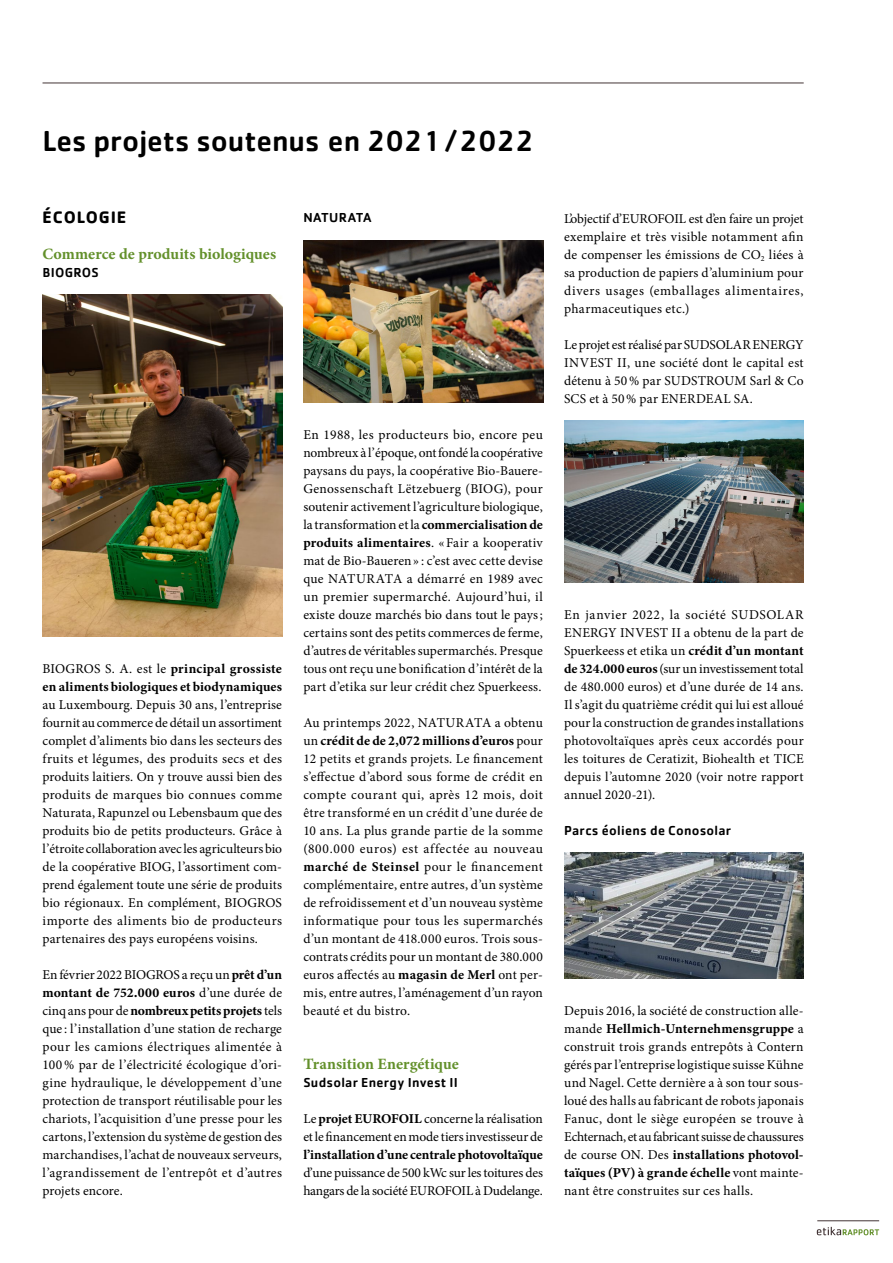
<style>
.page{position:relative;width:893px;height:1263px;background:#fff}
.page>*{position:absolute;margin:0;border:0;box-sizing:border-box;transform-origin:0 0}
.t1{font:500 30px "Cachet";letter-spacing:-.005em;color:#000}
.t2{font:700 17.25px "Cachet";letter-spacing:.05em;color:#000}
.t3{font:15.75px "Minion Variable Concept";color:#63902b}
.t4{font:13.5px/18px "Minion Pro";letter-spacing:.005em;color:#000;text-align:justify}
.t5{font:13.5px/18px "Minion Variable Concept";letter-spacing:.005em;color:#000}
.t6{font:13.5px/18px "Minion Pro";letter-spacing:-.015em;color:#000}
.t7{font:500 13.5px "Cachet";letter-spacing:.02em;color:#000}
.s1{font-family:"Minion Pro"}
.s2{font-family:"Minion Variable Concept"}
</style>
<div class="page">
<svg style="left:817px;top:1227px;width:62px;height:8px"></svg>
<hr style="left:817px;top:1220px;width:62px;height:1px;background:#423435">
<img style="left:43px;top:295px;width:239px;height:342px">
<img style="left:303px;top:241px;width:240px;height:162px">
<img style="left:564px;top:421px;width:240px;height:162px">
<img style="left:564px;top:853px;width:240px;height:126px">
<hr style="left:43px;top:83px;width:761px;height:1px;background:#423435">
<h1 class="t1" style="left:43px;top:122px;width:493px">Les projets soutenus en 2021/2022</h1>
<p class="t2" style="left:43px;top:206px;width:85px">ÉCOLOGIE</p>
<p class="t3" style="left:43px;top:242px;width:235px">Commerce de produits biologiques</p>
<p class="t7" style="left:43px;top:264px;width:58px">BIOGROS</p>
<p class="t7" style="left:303px;top:210px;width:70px">NATURATA</p>
<p class="t5" style="left:43px;top:659px;width:241px"><span class="s1">BIOGROS S. A. est le</span> principal grossiste en aliments biologiques et biodynamiques</p>
<p class="t4" style="left:43px;top:695px;width:241px">au Luxembourg. Depuis 30 ans, l’entreprise fournit au commerce de détail un assortiment complet d’aliments bio dans les secteurs des fruits et légumes, des produits secs et des produits laitiers. On y trouve aussi bien des produits de marques bio connues comme Naturata, Rapunzel ou Lebensbaum que des produits bio de petits producteurs. Grâce à l’étroite collaboration avec les agriculteurs bio de la coopérative BIOG, l’assortiment com&shy;prend également toute une série de produits bio régionaux. En complément, BIOGROS importe des aliments bio de producteurs partenaires des pays européens voisins.</p>
<p class="t4" style="left:43px;top:965px;width:241px">En février 2022 BIOGROS a reçu un <span class="s2">prêt d’un</span></p>
<p class="t5" style="left:43px;top:983px;width:241px">montant de 752.000 euros <span class="s1">d’une durée de cinq ans pour de</span> nombreux petits projets <span class="s1">tels</span></p>
<p class="t4" style="left:43px;top:1019px;width:241px">que : l’installation d’une station de recharge pour les camions électriques alimentée à 100% par de l’électricité écologique d’ori&shy;gine hydraulique, le développement d’une protection de transport réutilisable pour les chariots, l’acquisition d’une presse pour les cartons, l’extension du système de gestion des marchandises, l’achat de nouveaux serveurs, l’agrandissement de l’entrepôt et d’autres projets encore.</p>
<p class="t4" style="left:303px;top:425px;width:241px">En 1988, les producteurs bio, encore peu nombreux à l’époque, ont fondé la coopérative paysans du pays, la coopérative Bio-Bauere-Genossenschaft Lëtzebuerg (BIOG), pour soutenir activement l’agriculture biologique, la transformation et la <span class="s2">commercialisation de</span></p>
<p class="t5" style="left:303px;top:533px;width:241px">produits alimentaires<span class="s1">. « Fair a kooperativ</span></p>
<p class="t4" style="left:303px;top:551px;width:241px">mat de Bio-Baueren» : c’est avec cette devise que NATURATA a démarré en 1989 avec un premier supermarché. Aujourd’hui, il existe douze marchés bio dans tout le pays; certains sont des petits commerces de ferme, d’autres de véritables supermarchés. Presque tous ont reçu une bonification d’intérêt de la part d’etika sur leur crédit chez Spuerkeess.</p>
<p class="t4" style="left:303px;top:713px;width:241px">Au printemps 2022, NATURATA a obtenu</p>
<p class="t5" style="left:303px;top:731px;width:241px"><span class="s1">un</span> crédit de de 2,072 millions d’euros <span class="s1">pour</span></p>
<p class="t4" style="left:303px;top:749px;width:241px">12 petits et grands projets. Le financement s’effectue d’abord sous forme de crédit en compte courant qui, après 12 mois, doit être transformé en un crédit d’une durée de 10 ans. La plus grande partie de la somme (800.000 euros) est affectée au nouveau <span class="s2">marché de Steinsel</span> pour le financement complémentaire, entre autres, d’un système de refroidissement et d’un nouveau système informatique pour tous les supermarchés d’un montant de 418.000 euros. Trois sous&shy;contrats crédits pour un montant de 380.000 euros affectés au <span class="s2">magasin de Merl</span> ont per&shy;mis, entre autres, l’aménagement d’un rayon beauté et du bistro.</p>
<p class="t3" style="left:303px;top:1052px;width:157px">Transition Energétique</p>
<p class="t7" style="left:303px;top:1074px;width:156px">Sudsolar Energy Invest II</p>
<p class="t4" style="left:303px;top:1109px;width:241px">Le <span class="s2">projet EUROFOIL</span> concerne la réalisation et le financement en mode tiers investisseur de</p>
<p class="t5" style="left:303px;top:1145px;width:241px">l’installation d’une centrale photovoltaïque</p>
<p class="t6" style="left:303px;top:1163px;width:241px">d’une puissance de 500 kWc sur les toitures des hangars de la société EUROFOIL à Dudelange.</p>
<p class="t4" style="left:564px;top:209px;width:241px">L’objectif d’EUROFOIL est d’en faire un projet exemplaire et très visible notamment afin de compenser les émissions de CO<sub>2</sub> liées à sa production de papiers d’aluminium pour divers usages (emballages alimentaires, pharmaceutiques etc.)</p>
<p class="t4" style="left:564px;top:335px;width:241px">Le projet est réalisé par SUDSOLAR ENERGY INVEST II, une société dont le capital est détenu à 50% par SUDSTROUM Sarl &amp; Co SCS et à 50% par ENERDEAL SA.</p>
<p class="t4" style="left:564px;top:605px;width:241px">En janvier 2022, la société SUDSOLAR ENERGY INVEST II a obtenu de la part de Spuerkeess et etika un <span class="s2">crédit d’un montant de 324.000 euros</span> (sur un investissement total de 480.000 euros) et d’une durée de 14 ans.<br>Il s’agit du quatrième crédit qui lui est alloué pour la construction de grandes installations photovoltaïques après ceux accordés pour les toitures de Ceratizit, Biohealth et TICE depuis l’automne 2020 (voir notre rapport annuel 2020-21).</p>
<p class="t7" style="left:564px;top:822px;width:169px">Parcs éoliens de Conosolar</p>
<p class="t4" style="left:564px;top:1001px;width:241px">Depuis 2016, la société de construction alle-</p>
<p class="t5" style="left:564px;top:1019px;width:241px"><span class="s1">mande</span> Hellmich-Unternehmensgruppe <span class="s1">a</span></p>
<p class="t4" style="left:564px;top:1037px;width:241px">construit trois grands entrepôts à Contern gérés par l’entreprise logistique suisse Kühne und Nagel. Cette dernière a à son tour sous&shy;loué des halls au fabricant de robots japonais Fanuc, dont le siège européen se trouve à Echternach, et au fabricant suisse de chaussures</p>
<p class="t5" style="left:564px;top:1145px;width:241px"><span class="s1">de course ON. Des</span> installations photovol&shy;taïques (PV) à grande échelle <span class="s1">vont mainte-</span></p>
<p class="t4" style="left:564px;top:1181px;width:191px">nant être construites sur ces halls.</p>
</div>
